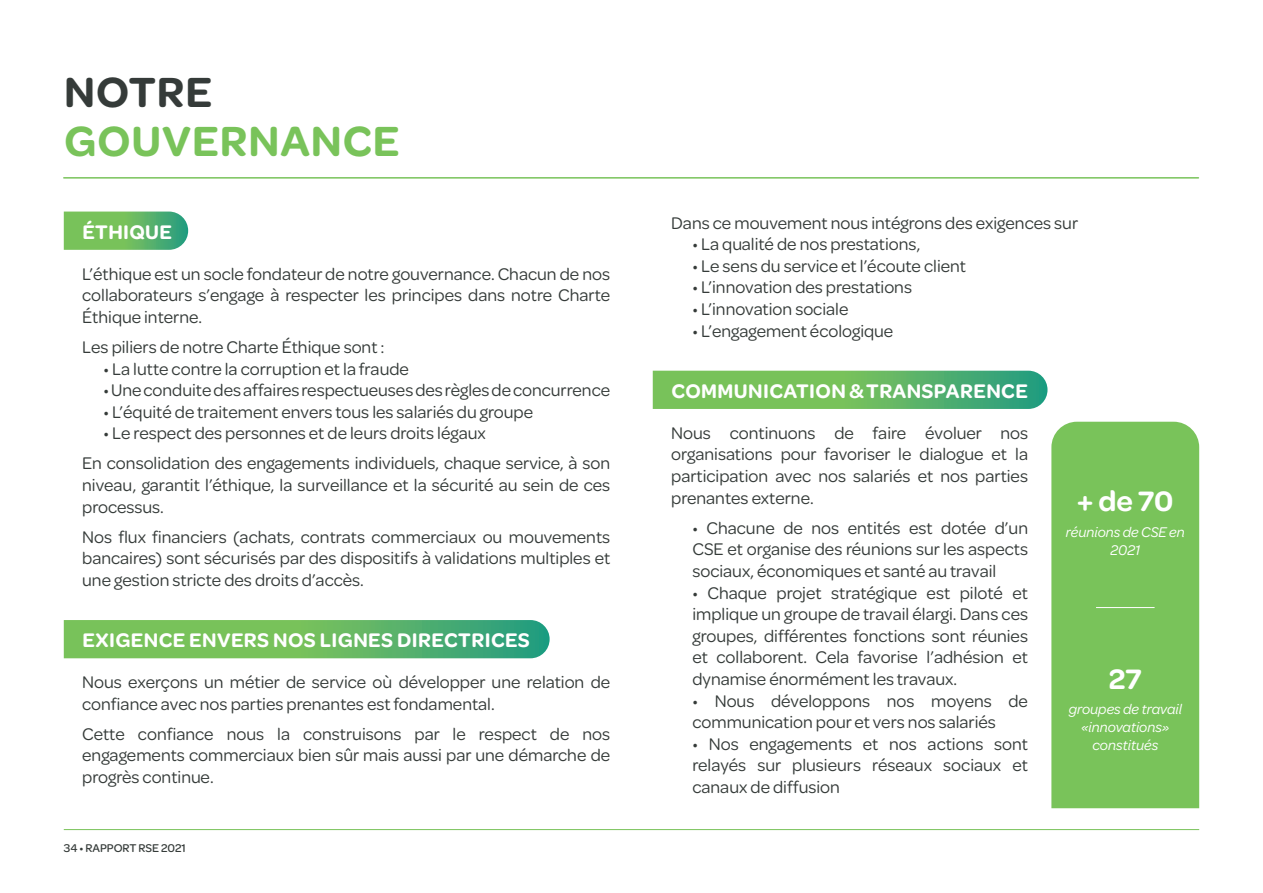
<style>
.page{position:relative;width:1263px;height:893px;background:#fff}
.page>*{position:absolute;margin:0;border:0;box-sizing:border-box;transform-origin:0 0}
.t1{font:600 45px "Omnes";letter-spacing:.02em;color:#79c35a}
.t2{font:600 45px "Omnes";letter-spacing:.02em;color:#353b39}
.t3{font:600 30px "Omnes";color:#fff}
.t4{font:600 21px "Omnes";letter-spacing:.02em;color:#fff}
.t5{font:18px/21.6px "Omnes";color:#353b39;text-align:justify}
.t6{font:italic 15px/18px "Omnes";color:#fff;text-align:center}
.t7{font:500 12px "Omnes";color:#353b39}
</style>
<div class="page">
<hr style="left:64px;top:829px;width:1135px;height:1px;background:#79c35a">
<hr style="left:64px;top:177px;width:1134px;height:2px;background:#79c35a">
<svg style="left:64px;top:212px;width:124px;height:38px;background:#6abb69"></svg>
<svg style="left:64px;top:620px;width:486px;height:38px;background:#64b865"></svg>
<svg style="left:653px;top:371px;width:394px;height:38px;background:#64b865"></svg>
<div style="left:1051px;top:422px;width:148px;height:386px;background:#79c35a"></div>
<hr style="left:1096px;top:607px;width:58px;height:1px;background:#fff">
<h1 class="t2" style="left:64px;top:60px;width:150px">NOTRE</h1>
<h1 class="t1" style="left:64px;top:110px;width:337px">GOUVERNANCE</h1>
<p class="t4" style="left:82px;top:217px;width:91px">ÉTHIQUE</p>
<p class="t5" style="left:82px;top:262px;width:529px">L’éthique est un socle fondateur de notre gouvernance. Chacun de nos collaborateurs s’engage à respecter les principes dans notre Charte Éthique interne.</p>
<p class="t5" style="left:82px;top:335px;width:304px">Les piliers de notre Charte Éthique sont :</p>
<p class="t5" style="left:103px;top:357px;width:307px">• La lutte contre la corruption et la fraude</p>
<p class="t5" style="left:103px;top:378px;width:508px">• Une conduite des affaires respectueuses des règles de concurrence</p>
<p class="t5" style="left:103px;top:400px;width:431px">• L’équité de traitement envers tous les salariés du groupe</p>
<p class="t5" style="left:82px;top:417px;width:529px;line-height:30.2px;text-indent:21px">• Le respect des personnes et de leurs droits légaux<br>En consolidation des engagements individuels, chaque service, à son</p>
<p class="t5" style="left:82px;top:473px;width:529px">niveau, garantit l’éthique, la surveillance et la sécurité au sein de ces processus.</p>
<p class="t5" style="left:82px;top:525px;width:530px">Nos flux financiers (achats, contrats commerciaux ou mouvements bancaires) sont sécurisés par des dispositifs à validations multiples et une gestion stricte des droits d’accès.</p>
<p class="t4" style="left:82px;top:626px;width:449px">EXIGENCE ENVERS NOS LIGNES DIRECTRICES</p>
<p class="t5" style="left:82px;top:670px;width:530px">Nous exerçons un métier de service où développer une relation de confiance avec nos parties prenantes est fondamental.</p>
<p class="t5" style="left:82px;top:722px;width:529px">Cette confiance nous la construisons par le respect de nos engagements commerciaux bien sûr mais aussi par une démarche de progrès continue.</p>
<p class="t7" style="left:64px;top:840px;width:124px">34 • RAPPORT RSE 2021</p>
<p class="t5" style="left:671px;top:211px;width:408px">Dans ce mouvement nous intégrons des exigences sur</p>
<p class="t5" style="left:692px;top:232px;width:229px">• La qualité de nos prestations,</p>
<p class="t5" style="left:692px;top:254px;width:275px">• Le sens du service et l’écoute client</p>
<p class="t5" style="left:692px;top:276px;width:221px">• L’innovation des prestations</p>
<p class="t5" style="left:692px;top:297px;width:157px">• L’innovation sociale</p>
<p class="t5" style="left:692px;top:319px;width:202px">• L’engagement écologique</p>
<p class="t4" style="left:671px;top:376px;width:358px">COMMUNICATION &amp; TRANSPARENCE</p>
<p class="t5" style="left:671px;top:421px;width:358px">Nous continuons de faire évoluer nos organisations pour favoriser le dialogue et la participation avec nos salariés et nos parties prenantes externe.</p>
<p class="t5" style="left:692px;top:516px;width:337px">• Chacune de nos entités est dotée d’un CSE et organise des réunions sur les aspects sociaux, économiques et santé au travail</p>
<p class="t5" style="left:692px;top:581px;width:337px">• Chaque projet stratégique est piloté et implique un groupe de travail élargi. Dans ces groupes, différentes fonctions sont réunies et collaborent. Cela favorise l’adhésion et dynamise énormément les travaux.</p>
<p class="t5" style="left:692px;top:689px;width:337px">• Nous développons nos moyens de communication pour et vers nos salariés</p>
<p class="t5" style="left:692px;top:732px;width:337px">• Nos engagements et nos actions sont relayés sur plusieurs réseaux sociaux et canaux de diffusion</p>
<h2 class="t3" style="left:1077px;top:480px;width:98px">+ de 70</h2>
<p class="t6" style="left:1066px;top:522px;width:120px">réunions de CSE en<br>2021</p>
<h2 class="t3" style="left:1109px;top:658px;width:34px">27</h2>
<p class="t6" style="left:1069px;top:700px;width:115px">groupes de travail «innovations» constitués</p>
</div>
